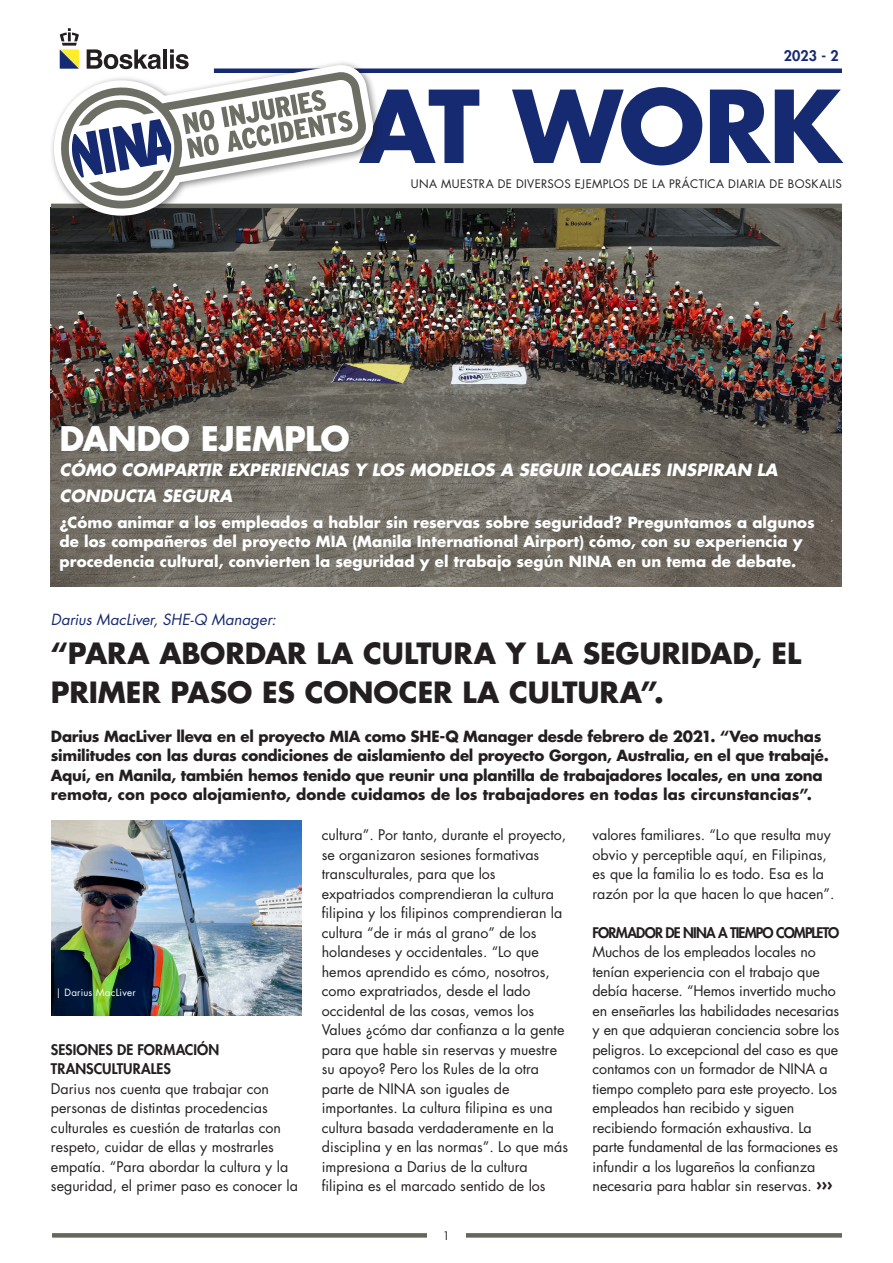
<style>
.page{position:relative;width:893px;height:1263px;background:#fff}
.page>*{position:absolute;margin:0;border:0;box-sizing:border-box;transform-origin:0 0}
._002_BOS_Heading_2_Chapter___50_50_pt{font:700 97.35px "Futura Std";letter-spacing:-.025em;color:#162a71}
._002_BOS_Heading_2_Chapter___50_50_pt-2{font:700 33px "Futura Std";letter-spacing:-.015em;color:#fff}
._002_BOS_Heading_2_Chapter___50_50_pt-3{font:700 28.5px/39px "Futura Std";letter-spacing:-.005em;color:#231f20}
._002_BOS_Heading_2_Chapter___50_50_pt-4{font:italic 700 16.5px/25.5px "Futura Std";color:#fff}
._002_BOS_Heading_2_Chapter___50_50_pt-5{font:700 15px/19.5px "Futura Std";letter-spacing:-.015em;color:#231f20}
._000_BOS_Introduction___9_5_13_pt{font:700 15px/19.5px "Futura Std";letter-spacing:.005em;color:#fff}
._002_BOS_Heading_2_Chapter___50_50_pt-6{font:italic 15px "Futura Std";color:#162a71}
._005_BOS_Body___No_Hyph___9_5_13_pt{font:14.25px/19.5px "Futura Std";color:#231f20}
._000_BOS_Introduction___9_5_13_pt-2{font:800 14.25px/19.5px "Futura Std";letter-spacing:-.005em;color:#231f20}
._000_BOS_Introduction___9_5_13_pt-3{font:800 14.25px "Futura Std";letter-spacing:-.055em;color:#231f20}
._000_BOS_Introduction___9_5_13_pt-4{font:800 14.25px "Futura Std";color:#162a71}
._002_BOS_Heading_2_Chapter___50_50_pt-7{font:11.4px "Futura Std";letter-spacing:.035em;color:#231f20}
.Onderschrift{font:9.75px "Futura Std";letter-spacing:.025em;color:#fff}
.s1{font-weight:700;font-size:16.5px}
</style>
<div class="page">
<img style="left:51px;top:208px;width:791px;height:378px">
<div style="left:214px;top:68px;width:628px;height:5px;background:#162a71"></div>
<hr style="left:51px;top:204px;width:791px;height:4px;background:#64665c">
<svg style="left:52px;top:1233px;width:790px;height:4px;fill:#64665c"></svg>
<div style="left:49px;top:61px;width:333px;height:164px;background:#231f20;opacity:.55"></div>
<svg style="left:52px;top:64px;width:323px;height:153px"></svg>
<svg style="left:59px;top:28px;width:308px;height:182px"></svg>
<div style="left:427px;top:1222px;width:38px;height:26px;background:#fff"></div>
<img style="left:52px;top:821px;width:250px;height:195px">
<p class="_000_BOS_Introduction___9_5_13_pt-4" style="left:784px;top:46px;width:56px">2023 - 2</p>
<p class="_002_BOS_Heading_2_Chapter___50_50_pt" style="left:359px;top:62px;width:484px">AT WORK</p>
<p class="_002_BOS_Heading_2_Chapter___50_50_pt-7" style="left:411px;top:177px;width:432px">UNA MUESTRA DE DIVERSOS EJEMPLOS DE LA PRÁCTICA DIARIA DE BOSKALIS</p>
<p class="_002_BOS_Heading_2_Chapter___50_50_pt-2" style="left:59px;top:416px;width:292px">DANDO EJEMPLO</p>
<p class="_002_BOS_Heading_2_Chapter___50_50_pt-4" style="left:59px;top:457px;width:720px">CÓMO COMPARTIR EXPERIENCIAS Y LOS MODELOS A SEGUIR LOCALES INSPIRAN LA<br>CONDUCTA SEGURA</p>
<p class="_000_BOS_Introduction___9_5_13_pt" style="left:59px;top:512px;width:757px">¿Cómo animar a los empleados a hablar sin reservas sobre seguridad? Preguntamos a algunos de los compañeros del proyecto MIA (Manila International Airport) cómo, con su experiencia y procedencia cultural, convierten la seguridad y el trabajo según NINA en un tema de debate.</p>
<p class="_002_BOS_Heading_2_Chapter___50_50_pt-6" style="left:51px;top:610px;width:227px">Darius MacLiver, SHE-Q Manager:</p>
<p class="_002_BOS_Heading_2_Chapter___50_50_pt-3" style="left:51px;top:633px;width:752px">“PARA ABORDAR LA CULTURA Y LA SEGURIDAD, EL<br>PRIMER PASO ES CONOCER LA CULTURA”.</p>
<p class="_002_BOS_Heading_2_Chapter___50_50_pt-5" style="left:51px;top:726px;width:779px">Darius MacLiver lleva en el proyecto MIA como SHE-Q Manager desde febrero de 2021. “Veo muchas similitudes con las duras condiciones de aislamiento del proyecto Gorgon, Australia, en el que trabajé.<br>Aquí, en Manila, también hemos tenido que reunir una plantilla de trabajadores locales, en una zona remota, con poco alojamiento, donde cuidamos de los trabajadores en todas las circunstancias”.</p>
<p class="Onderschrift" style="left:56px;top:986px;width:81px">| Darius MacLiver</p>
<p class="_000_BOS_Introduction___9_5_13_pt-2" style="left:51px;top:1039px;width:170px">SESIONES DE FORMACIÓN<br>TRANSCULTURALES</p>
<p class="_005_BOS_Body___No_Hyph___9_5_13_pt" style="left:51px;top:1079px;width:248px">Darius nos cuenta que trabajar con personas de distintas procedencias culturales es cuestión de tratarlas con respeto, cuidar de ellas y mostrarles empatía. “Para abordar la cultura y la seguridad, el primer paso es conocer la</p>
<p class="_005_BOS_Body___No_Hyph___9_5_13_pt" style="left:322px;top:825px;width:248px">cultura”. Por tanto, durante el proyecto, se organizaron sesiones formativas transculturales, para que los expatriados comprendieran la cultura filipina y los filipinos comprendieran la cultura “de ir más al grano” de los holandeses y occidentales. “Lo que hemos aprendido es cómo, nosotros, como expratriados, desde el lado occidental de las cosas, vemos los Values ¿cómo dar confianza a la gente para que hable sin reservas y muestre su apoyo? Pero los Rules de la otra parte de NINA son iguales de importantes. La cultura filipina es una cultura basada verdaderamente en la disciplina y en las normas”. Lo que más impresiona a Darius de la cultura filipina es el marcado sentido de los</p>
<p class="_005_BOS_Body___No_Hyph___9_5_13_pt" style="left:592px;top:825px;width:243px">valores familiares. “Lo que resulta muy obvio y perceptible aquí, en Filipinas, es que la familia lo es todo. Esa es la razón por la que hacen lo que hacen”.</p>
<p class="_000_BOS_Introduction___9_5_13_pt-3" style="left:592px;top:923px;width:248px">FORMADOR DE NINA A TIEMPO COMPLETO</p>
<p class="_005_BOS_Body___No_Hyph___9_5_13_pt" style="left:592px;top:942px;width:248px">Muchos de los empleados locales no tenían experiencia con el trabajo que debía hacerse. “Hemos invertido mucho en enseñarles las habilidades necesarias y en que adquieran conciencia sobre los peligros. Lo excepcional del caso es que contamos con un formador de NINA a tiempo completo para este proyecto. Los empleados han recibido y siguen recibiendo formación exhaustiva. La parte fundamental de las formaciones es infundir a los lugareños la confianza necesaria para hablar sin reservas. <span class="s1">›››</span></p>
<p class="_002_BOS_Heading_2_Chapter___50_50_pt-7" style="left:443px;top:1228px;width:9px">1</p>
</div>
